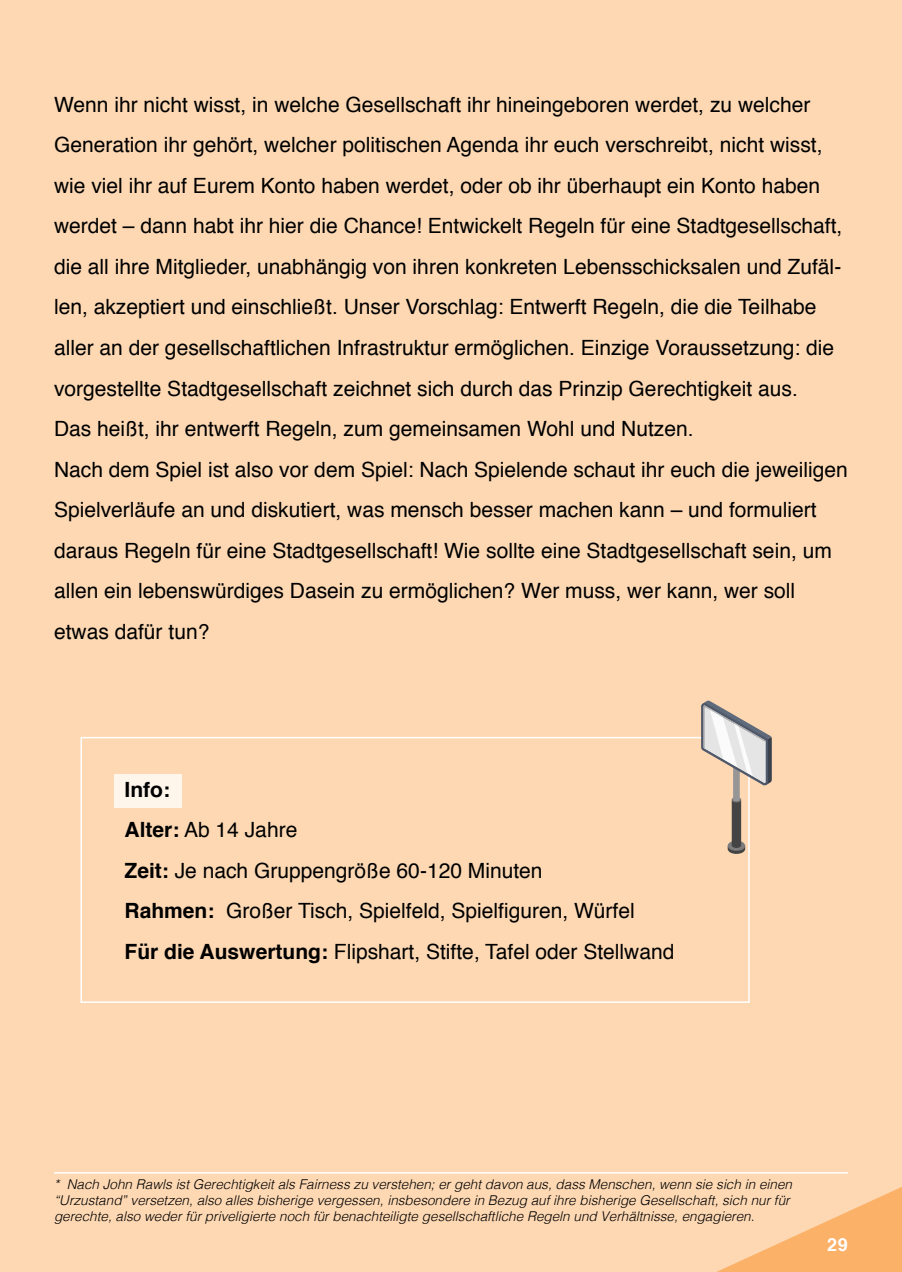
<style>
.page{position:relative;width:902px;height:1272px;background:#fff}
.page>*{position:absolute;margin:0;border:0;box-sizing:border-box;transform-origin:0 0}
.t1{font:21px/40.5px "Helvetica";color:#000}
.t2{font:700 18px "Helvetica";color:#fff}
.t3{font:italic 300 13.5px/16.2px "Helvetica";color:#000}
.s1{font-weight:700}
</style>
<div class="page">
<div style="left:0;top:0;width:901px;height:1271px;background:#fdd8b3"></div>
<div style="left:115px;top:774px;width:67px;height:33px;background:#fef5eb"></div>
<hr style="left:54px;top:1171px;width:793px;height:2px;background:#fff">
<div style="left:80px;top:737px;width:669px;height:265px;border:2px solid #fff"></div>
<svg style="left:701px;top:700px;width:70px;height:154px;background:#ddc9b5"></svg>
<p class="t1" style="left:54px;top:86px;width:795px">Wenn ihr nicht wisst, in welche Gesellschaft ihr hineingeboren werdet, zu welcher Generation ihr gehört, welcher politischen Agenda ihr euch verschreibt, nicht wisst, wie viel ihr auf Eurem Konto haben werdet, oder ob ihr überhaupt ein Konto haben werdet – dann habt ihr hier die Chance! Entwickelt Regeln für eine Stadtgesellschaft, die all ihre Mitglieder, unabhängig von ihren konkreten Lebensschicksalen und Zufäl&shy;len, akzeptiert und einschließt. Unser Vorschlag: Entwerft Regeln, die die Teilhabe aller an der gesellschaftlichen Infrastruktur ermöglichen. Einzige Voraussetzung: die vorgestellte Stadtgesellschaft zeichnet sich durch das Prinzip Gerechtigkeit aus.<br>Das heißt, ihr entwerft Regeln, zum gemeinsamen Wohl und Nutzen.<br>Nach dem Spiel ist also vor dem Spiel: Nach Spielende schaut ihr euch die jeweiligen Spielverläufe an und diskutiert, was mensch besser machen kann – und formuliert daraus Regeln für eine Stadtgesellschaft! Wie sollte eine Stadtgesellschaft sein, um allen ein lebenswürdiges Dasein zu ermöglichen? Wer muss, wer kann, wer soll etwas dafür tun?</p>
<p class="t1" style="left:124px;top:769px;width:551px"><span class="s1">Info:<br>Alter:</span> Ab 14 Jahre<br><span class="s1">Zeit:</span> Je nach Gruppengröße 60-120 Minuten<br><span class="s1">Rahmen:</span> Großer Tisch, Spielfeld, Spieliguren, Würfel<br><span class="s1">Für die Auswertung:</span> Flipshart, Stifte, Tafel oder Stellwand</p>
<p class="t3" style="left:54px;top:1177px;width:739px">* Nach John Rawls ist Gerechtigkeit als Fairness zu verstehen; er geht davon aus, dass Menschen, wenn sie sich in einen “Urzustand” versetzen, also alles bisherige vergessen, insbesondere in Bezug auf ihre bisherige Gesellschaft, sich nur für gerechte, also weder für priveligierte noch für benachteiligte gesellschaftliche Regeln und Verhältnisse, engagieren.</p>
<p class="t2" style="left:827px;top:1237px;width:22px">29</p>
</div>
